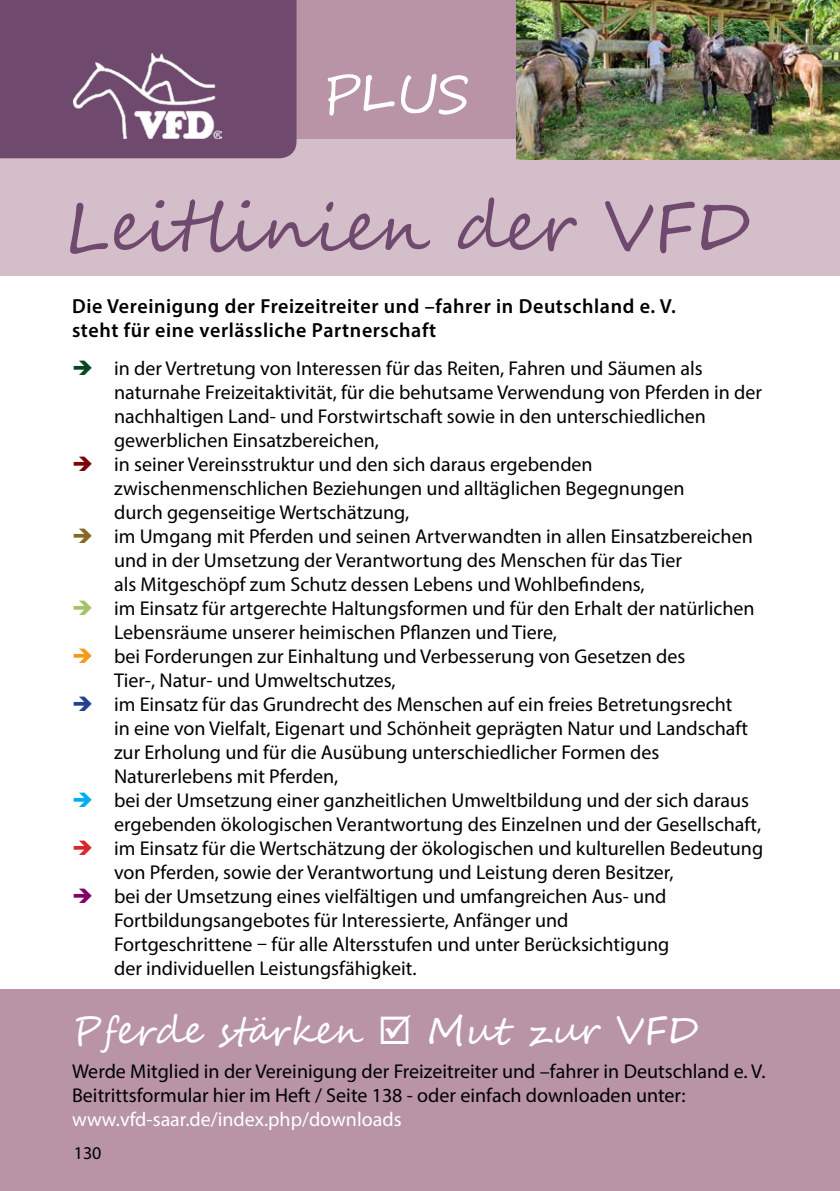
<style>
.page{position:relative;width:840px;height:1191px;background:#fff}
.page>*{position:absolute;margin:0;border:0;box-sizing:border-box;transform-origin:0 0}
.t1{font:67.6px "Segoe Script";color:#704a6e}
.t2{font:52px "Segoe Script";color:#fff}
.t3{font:38px "Segoe Script";color:#fff}
.t4{font:600 20.4px/24px "Myriad Pro";letter-spacing:.03em;color:#000}
.t5{font:20px/24px "Myriad Pro";color:#000}
.t6{font:20px "Myriad Pro";color:#fff}
.t7{font:18px "Myriad Pro";color:#000}
.s1{color:#004824}
.s2{color:#7b0506}
.s3{color:#886825}
.s4{color:#a1c469}
.s5{color:#f39c1b}
.s6{color:#25408f}
.s7{color:#00aeef}
.s8{color:#d9272e}
.s9{color:#800468}
</style>
<div class="page">
<div style="left:0;top:989px;width:839px;height:202px;background:#b894a6"></div>
<div style="left:0;top:138px;width:839px;height:137px;background:#d4bec9"></div>
<div style="left:0;top:0;width:839px;height:138px;background:#b894a6"></div>
<img style="left:516px;top:0;width:323px;height:160px">
<div style="left:0;top:0;width:296px;height:158px;background:#704a6e"></div>
<img style="left:74px;top:54px;width:147px;height:84px">
<h2 class="t2" style="left:322px;top:52px;width:149px">PLUS</h2>
<h1 class="t1" style="left:64px;top:172px;width:689px">Leitlinien der VFD</h1>
<p class="t4" style="left:72px;top:294px;width:605px">Die Vereinigung der Freizeitreiter und –fahrer in Deutschland e. V. steht für eine verlässliche Partnerschaft</p>
<p class="t5" style="left:114px;top:356px;width:649px;text-indent:-42px"><span class="s1">➔</span> in der Vertretung von Interessen für das Reiten, Fahren und Säumen als naturnahe Freizeitaktivität, für die behutsame Verwendung von Pferden in der nachhaltigen Land- und Forstwirtschaft sowie in den unterschiedlichen gewerblichen Einsatzbereichen,</p>
<p class="t5" style="left:114px;top:452px;width:571px;text-indent:-42px"><span class="s2">➔</span> in seiner Vereinsstruktur und den sich daraus ergebenden zwischenmenschlichen Beziehungen und alltäglichen Begegnungen durch gegenseitige Wertschätzung,</p>
<p class="t5" style="left:114px;top:524px;width:640px;text-indent:-42px"><span class="s3">➔</span> im Umgang mit Pferden und seinen Artverwandten in allen Einsatzbereichen und in der Umsetzung der Verantwortung des Menschen für das Tier<br>als Mitgeschöpf zum Schutz dessen Lebens und Wohlbefindens,</p>
<p class="t5" style="left:114px;top:596px;width:641px;text-indent:-42px"><span class="s4">➔</span> im Einsatz für artgerechte Haltungsformen und für den Erhalt der natürlichen<br>Lebensräume unserer heimischen Pflanzen und Tiere,</p>
<p class="t5" style="left:114px;top:644px;width:572px;text-indent:-42px"><span class="s5">➔</span> bei Forderungen zur Einhaltung und Verbesserung von Gesetzen des<br>Tier-, Natur- und Umweltschutzes,</p>
<p class="t5" style="left:114px;top:692px;width:635px;text-indent:-42px"><span class="s6">➔</span> im Einsatz für das Grundrecht des Menschen auf ein freies Betretungsrecht in eine von Vielfalt, Eigenart und Schönheit geprägten Natur und Landschaft zur Erholung und für die Ausübung unterschiedlicher Formen des Naturerlebens mit Pferden,</p>
<p class="t5" style="left:114px;top:788px;width:648px;text-indent:-42px"><span class="s7">➔</span> bei der Umsetzung einer ganzheitlichen Umweltbildung und der sich daraus ergebenden ökologischen Verantwortung des Einzelnen und der Gesellschaft,</p>
<p class="t5" style="left:114px;top:836px;width:650px;text-indent:-42px"><span class="s8">➔</span> im Einsatz für die Wertschätzung der ökologischen und kulturellen Bedeutung von Pferden, sowie der Verantwortung und Leistung deren Besitzer,</p>
<p class="t5" style="left:114px;top:884px;width:556px;text-indent:-42px"><span class="s9">➔</span> bei der Umsetzung eines vielfältigen und umfangreichen Aus- und Fortbildungsangebotes für Interessierte, Anfänger und Fortgeschrittene – für alle Altersstufen und unter Berücksichtigung der individuellen Leistungsfähigkeit.</p>
<h3 class="t3" style="left:72px;top:999px;width:628px">Pferde stärken ☑ Mut zur VFD</h3>
<p class="t5" style="left:72px;top:1058px;width:694px">Werde Mitglied in der Vereinigung der Freizeitreiter und –fahrer in Deutschland e. V.<br>Beitrittsformular hier im Heft / Seite 138 - oder einfach downloaden unter:</p>
<p class="t6" style="left:72px;top:1106px;width:331px">www.vfd-saar.de/index.php/downloads</p>
<p class="t7" style="left:74px;top:1142px;width:29px">130</p>
</div>
